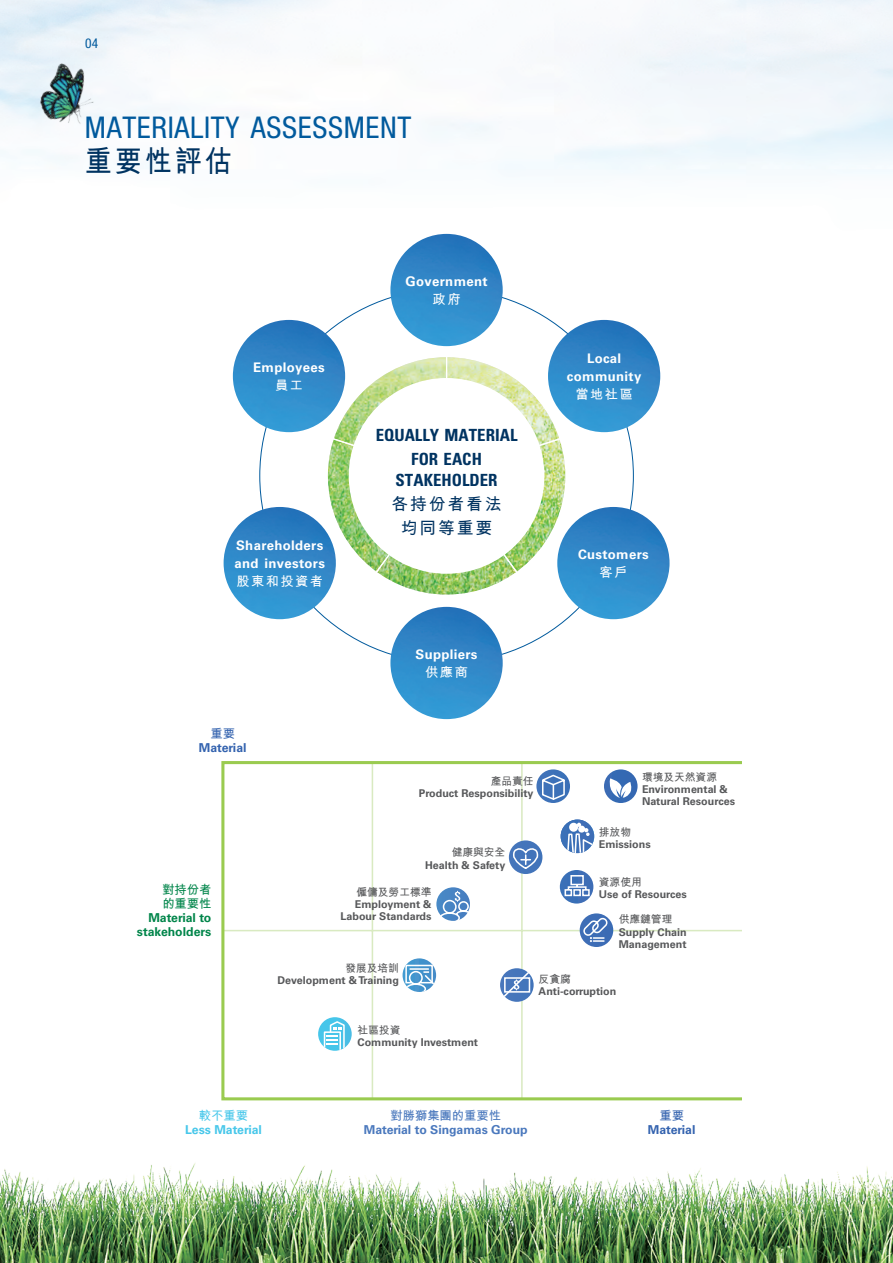
<style>
.page{position:relative;width:893px;height:1263px;background:#fff}
.page>*{position:absolute;margin:0;border:0;box-sizing:border-box;transform-origin:0 0}
.t1{font:condensed 30px "Helvetica Neue LT Std";letter-spacing:.02em;color:#015a9d}
.t2{font:700 30px "M Hei HK";letter-spacing:.11em;color:#003361;scale:.9 1}
.t3{font:700 condensed 16.8px/21.6px "Univers LT Std";color:#003361;text-align:center}
.t4{font:700 16.8px "M Hei HK";letter-spacing:.11em;color:#003361}
.t5{font:condensed 13.5px "Helvetica Neue LT Std";color:#015a9d}
.t6{font:700 13.2px "Univers LT Std";letter-spacing:.025em;color:#fff}
.t7{font:700 13.2px "M Hei HK";letter-spacing:.115em;color:#fff}
.t8{font:700 12.3px/13.8px "Univers LT Std";color:#4a78bd;text-align:center}
.t9{font:700 12.3px/13.8px "Univers LT Std";color:#00854a;text-align:right}
.t10{font:700 12.3px/13.8px "Univers LT Std";color:#3463af;text-align:center}
.t11{font:700 12.3px/13.8px "Univers LT Std";color:#47c7ea;text-align:center}
.t12{font:700 10.8px/12.3px "Univers LT Std";color:#57585a}
.s1{font-family:"M Hei HK Bold E Ten B5 H";font-weight:400}
</style>
<div class="page">
<img style="left:0;top:0;width:893px;height:521px">
<img style="left:11px;top:47px;width:122px;height:122px">
<img style="left:0;top:1163px;width:893px;height:100px">
<svg style="left:221px;top:761px;width:521px;height:339px"></svg>
<svg style="left:318px;top:1017px;width:34px;height:34px"></svg>
<svg style="left:323px;top:1020px;width:22px;height:31px"></svg>
<svg style="left:403px;top:958px;width:33px;height:34px"></svg>
<svg style="left:405px;top:964px;width:31px;height:28px"></svg>
<svg style="left:436px;top:887px;width:34px;height:34px"></svg>
<svg style="left:439px;top:891px;width:33px;height:33px"></svg>
<svg style="left:500px;top:968px;width:34px;height:34px"></svg>
<svg style="left:502px;top:970px;width:29px;height:28px"></svg>
<svg style="left:580px;top:913px;width:33px;height:34px"></svg>
<svg style="left:582px;top:916px;width:27px;height:26px"></svg>
<div style="left:560px;top:870px;width:33px;height:33px;background:#3a6fb7;border-radius:17px"></div>
<svg style="left:564px;top:874px;width:26px;height:23px"></svg>
<svg style="left:509px;top:840px;width:33px;height:34px"></svg>
<svg style="left:513px;top:849px;width:25px;height:27px"></svg>
<svg style="left:561px;top:819px;width:33px;height:34px"></svg>
<svg style="left:566px;top:823px;width:28px;height:30px"></svg>
<svg style="left:604px;top:769px;width:34px;height:34px"></svg>
<svg style="left:607px;top:778px;width:25px;height:20px"></svg>
<svg style="left:536px;top:769px;width:34px;height:34px"></svg>
<svg style="left:541px;top:774px;width:25px;height:27px"></svg>
<svg style="left:312px;top:351px;width:269px;height:256px"></svg>
<div style="left:349px;top:378px;width:195px;height:196px;background:#fff;border-radius:50%"></div>
<img style="left:548px;top:320px;width:112px;height:112px;border-radius:56px">
<img style="left:557px;top:507px;width:113px;height:112px;border-radius:56px">
<img style="left:390px;top:607px;width:113px;height:112px;border-radius:56px">
<img style="left:390px;top:234px;width:113px;height:112px;border-radius:56px">
<img style="left:233px;top:320px;width:112px;height:112px;border-radius:56px">
<img style="left:224px;top:507px;width:112px;height:112px;border-radius:56px">
<p class="t5" style="left:85px;top:35px;width:15px">04</p>
<h1 class="t1" style="left:85px;top:110px;width:328px">MATERIALITY ASSESSMENT</h1>
<h1 class="t2" style="left:85px;top:140px;width:165px">重要性評估</h1>
<p class="t6" style="left:253px;top:360px;width:73px">Employees</p>
<p class="t7" style="left:275px;top:376px;width:29px">員工</p>
<p class="t6" style="left:236px;top:538px;width:89px">Shareholders</p>
<p class="t6" style="left:234px;top:556px;width:92px">and investors</p>
<p class="t7" style="left:236px;top:572px;width:88px">股東和投資者</p>
<p class="t10" style="left:199px;top:727px;width:49px"><span class="s1">重要<br></span>Material</p>
<p class="t6" style="left:406px;top:274px;width:84px">Government</p>
<p class="t7" style="left:433px;top:290px;width:29px">政府</p>
<p class="t3" style="left:376px;top:424px;width:143px">EQUALLY MATERIAL</p>
<p class="t3" style="left:396px;top:448px;width:103px">FOR EACH<br>STAKEHOLDER</p>
<p class="t4" style="left:391px;top:492px;width:112px">各持份者看法</p>
<p class="t4" style="left:401px;top:516px;width:93px">均同等重要</p>
<p class="t6" style="left:416px;top:647px;width:63px">Suppliers</p>
<p class="t7" style="left:425px;top:663px;width:44px">供應商</p>
<p class="t6" style="left:587px;top:351px;width:36px">Local</p>
<p class="t6" style="left:567px;top:369px;width:76px">community</p>
<p class="t7" style="left:575px;top:385px;width:59px">當地社區</p>
<p class="t6" style="left:578px;top:547px;width:72px">Customers</p>
<p class="t7" style="left:599px;top:563px;width:29px">客戶</p>
<p class="t9" style="left:137px;top:883px;width:76px"><span class="s1">對持份者<br>的重要性<br></span>Material to stakeholders</p>
<p class="t12" style="left:642px;top:771px;width:95px"><span class="s1">環境及天然資源<br></span>Environmental &amp;<br>Natural Resources</p>
<p class="t12" style="left:599px;top:826px;width:53px"><span class="s1">排放物<br></span>Emissions</p>
<p class="t12" style="left:599px;top:876px;width:90px"><span class="s1">資源使用<br></span>Use of Resources</p>
<p class="t12" style="left:619px;top:913px;width:69px"><span class="s1">供應鏈管理<br></span>Supply Chain<br>Management</p>
<p class="t12" style="left:539px;top:973px;width:79px"><span class="s1">反貪腐<br></span>Anti-corruption</p>
<p class="t12" style="left:419px;top:775px;width:116px;text-align:right"><span class="s1">產品責任<br></span>Product Responsibility</p>
<p class="t12" style="left:425px;top:846px;width:82px;text-align:right"><span class="s1">健康與安全<br></span>Health &amp; Safety</p>
<p class="t12" style="left:341px;top:886px;width:92px;text-align:right"><span class="s1">僱傭及勞工標準<br></span>Employment &amp;<br>Labour Standards</p>
<p class="t12" style="left:277px;top:962px;width:123px;text-align:right"><span class="s1">發展及培訓<br></span>Development &amp; Training</p>
<p class="t12" style="left:357px;top:1024px;width:122px"><span class="s1">社區投資<br></span>Community Investment</p>
<p class="t11" style="left:185px;top:1109px;width:78px"><span class="s1">較不重要<br></span>Less Material</p>
<p class="t10" style="left:648px;top:1109px;width:49px"><span class="s1">重要<br></span>Material</p>
<p class="t8" style="left:364px;top:1109px;width:166px"><span class="s1">對勝獅集團的重要性<br></span>Material to Singamas Group</p>
</div>
